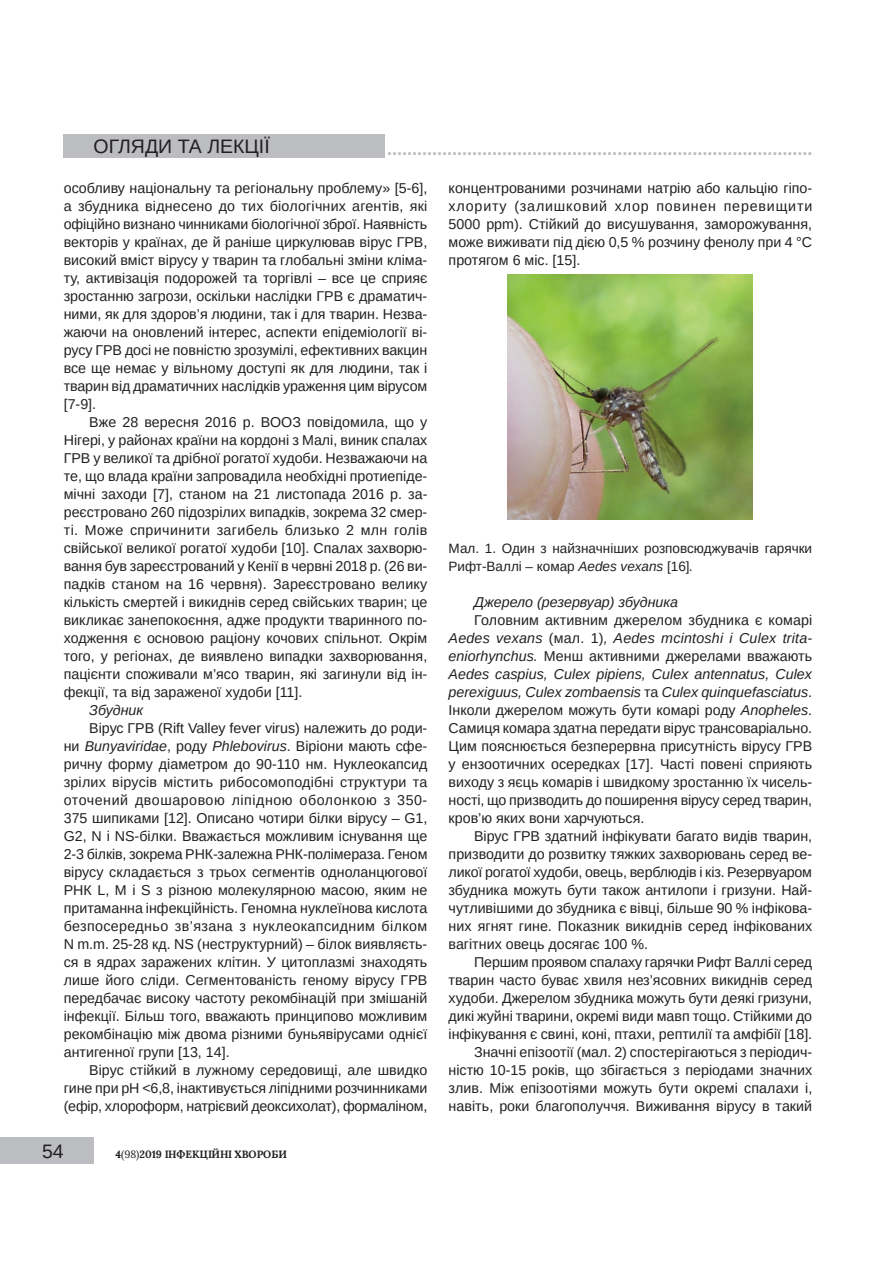
<style>
.page{position:relative;width:893px;height:1263px;background:#fff}
.page>*{position:absolute;margin:0;border:0;box-sizing:border-box;transform-origin:0 0}
.t1{font:19.5px "Arimo";color:#231f20}
.t2{font:700 18px "Arimo";color:#bcbdc0}
.t3{font:14.25px/18px "Arimo";color:#231f20;text-align:justify}
.t4{font:italic 14.25px "Arimo";color:#231f20}
.t5{font:13.5px/18px "Arimo";color:#231f20}
.t6{font:700 10.5px "Lora";color:#231f20}
.s1{font-style:italic}
.s2{font-weight:400}
</style>
<div class="page">
<div style="left:64px;top:134px;width:321px;height:23px;background:#bcbdc0"></div>
<div style="left:0;top:1137px;width:94px;height:27px;background:#bcbdc0"></div>
<img style="left:508px;top:275px;width:245px;height:245px">
<h1 class="t1" style="left:94px;top:134px;width:178px">огляди та лекції</h1>
<p class="t2" style="left:387px;top:137px;width:427px">.....................................................................................</p>
<p class="t3" style="left:64px;top:179px;width:365px">особливу національну та регіональну проблему» [5-6], а збудника віднесено до тих біологічних агентів, які офіційно визнано чинниками біологічної зброї. Наявність векторів у країнах, де й раніше циркулював вірус ГРВ, високий вміст вірусу у тварин та глобальні зміни кліма&shy;ту, активізація подорожей та торгівлі – все це сприяє зростанню загрози, оскільки наслідки ГРВ є драматич&shy;ними, як для здоров’я людини, так і для тварин. Незва&shy;жаючи на оновлений інтерес, аспекти епідеміології ві&shy;русу ГРВ досі не повністю зрозумілі, ефективних вакцин все ще немає у вільному доступі як для людини, так і тварин від драматичних наслідків ураження цим вірусом [7-9].</p>
<p class="t3" style="left:64px;top:413px;width:365px;text-indent:25px">Вже 28 вересня 2016 р. ВООЗ повідомила, що у Нігері, у районах країни на кордоні з Малі, виник спалах ГРВ у великої та дрібної рогатої худоби. Незважаючи на те, що влада країни запровадила необхідні протиепіде&shy;мічні заходи [7], станом на 21 листопада 2016 р. за&shy;реєстровано 260 підозрілих випадків, зокрема 32 смер&shy;ті. Може спричинити загибель близько 2 млн голів свійської великої рогатої худоби [10]. Спалах захворю&shy;вання був зареєстрований у Кенії в червні 2018 р. (26 ви&shy;падків станом на 16 червня). Зареєстровано велику кількість смертей і викиднів серед свійських тварин; це викликає занепокоєння, адже продукти тваринного по&shy;ходження є основою раціону кочових спільнот. Окрім того, у регіонах, де виявлено випадки захворювання, пацієнти споживали м’ясо тварин, які загинули від ін&shy;фекції, та від зараженої худоби [11].</p>
<p class="t4" style="left:89px;top:701px;width:55px">Збудник</p>
<p class="t3" style="left:64px;top:719px;width:365px;text-indent:25px">Вірус ГРВ (Rift Valley fever virus) належить до роди&shy;ни <span class="s1">Bunyaviridae</span>, роду <span class="s1">Phlebovirus</span>. Віріони мають сфе&shy;ричну форму діаметром до 90-110 нм. Нуклеокапсид зрілих вірусів містить рибосомоподібні структури та оточений двошаровою ліпідною оболонкою з 350- 375 шипиками [12]. Описано чотири білки вірусу – G1, G2, N і NS-білки. Вважається можливим існування ще 2-3 білків, зокрема РНК-залежна РНК-полімераза. Геном вірусу складається з трьох сегментів одноланцюгової РНК L, M і S з різною молекулярною масою, яким не притаманна інфекційність. Геномна нуклеїнова кислота безпосередньо зв’язана з нуклеокапсидним білком N m.m. 25-28 кд. NS (неструктурний) – білок виявляєть&shy;ся в ядрах заражених клітин. У цитоплазмі знаходять лише його сліди. Сегментованість геному вірусу ГРВ передбачає високу частоту рекомбінацій при змішаній інфекції. Більш того, вважають принципово можливим рекомбінацію між двома різними буньявірусами однієї антигенної групи [13, 14].</p>
<p class="t3" style="left:64px;top:1061px;width:365px;text-indent:25px">Вірус стійкий в лужному середовищі, але швидко гине при pH &lt;6,8, інактивується ліпідними розчинниками (ефір, хлороформ, натрієвий деоксихолат), формаліном,</p>
<h1 class="t1" style="left:42px;top:1139px;width:23px">54</h1>
<p class="t6" style="left:116px;top:1147px;width:173px">4<span class="s2">(98)</span>2019 ІНФЕКЦІЙНІ ХВОРОБИ</p>
<p class="t3" style="left:449px;top:179px;width:365px">концентрованими розчинами натрію або кальцію гіпо&shy;хлориту (залишковий хлор повинен перевищити 5000 ppm). Стійкий до висушування, заморожування, може виживати під дією 0,5 % розчину фенолу при 4 °C протягом 6 міс. [15].</p>
<p class="t5" style="left:449px;top:540px;width:365px">Мал. 1. Один з найзначніших розповсюджувачів гарячки<br>Рифт-Валлі – комар <span class="s1">Aedes vexans</span> [16]<span class="s1">.</span></p>
<p class="t4" style="left:474px;top:593px;width:206px">Джерело (резервуар) збудника</p>
<p class="t3" style="left:449px;top:611px;width:365px;text-indent:25px">Головним активним джерелом збудника є комарі <span class="s1">Aedes vexans</span> (мал. 1)<span class="s1">, Aedes mcintoshi і Culex trita&shy;eniorhynchus.</span> Менш активними джерелами вважають <span class="s1">Aedes caspius, Culex pipiens, Culex antennatus, Culex perexiguus, Culex zombaensis</span> та <span class="s1">Culex quinquefasciatus</span>.<br>Інколи джерелом можуть бути комарі роду <span class="s1">Anopheles</span>.<br>Самиця комара здатна передати вірус трансоваріально.<br>Цим пояснюється безперервна присутність вірусу ГРВ у ензоотичних осередках [17]. Часті повені сприяють виходу з яєць комарів і швидкому зростанню їх чисель&shy;ності, що призводить до поширення вірусу серед тварин, кров’ю яких вони харчуються.</p>
<p class="t3" style="left:449px;top:827px;width:365px;text-indent:25px">Вірус ГРВ здатний інфікувати багато видів тварин, призводити до розвитку тяжких захворювань серед ве&shy;ликої рогатої худоби, овець, верблюдів і кіз. Резервуаром збудника можуть бути також антилопи і гризуни. Най&shy;чутливішими до збудника є вівці, більше 90 % інфікова&shy;них ягнят гине. Показник викиднів серед інфікованих вагітних овець досягає 100 %.</p>
<p class="t3" style="left:449px;top:953px;width:365px;text-align:right">Першим проявом спалаху гарячки Рифт Валлі серед тварин часто буває хвиля нез’ясовних викиднів серед худоби. Джерелом збудника можуть бути деякі гризуни, дикі жуйні тварини, окремі види мавп тощо. Стійкими до інфікування є свині, коні, птахи, рептилії та амфібії [18].<br>Значні епізоотії (мал. 2) спостерігаються з періодич&shy;ністю 10-15 років, що збігається з періодами значних злив. Між епізоотіями можуть бути окремі спалахи і, навіть, роки благополуччя. Виживання вірусу в такий</p>
</div>
